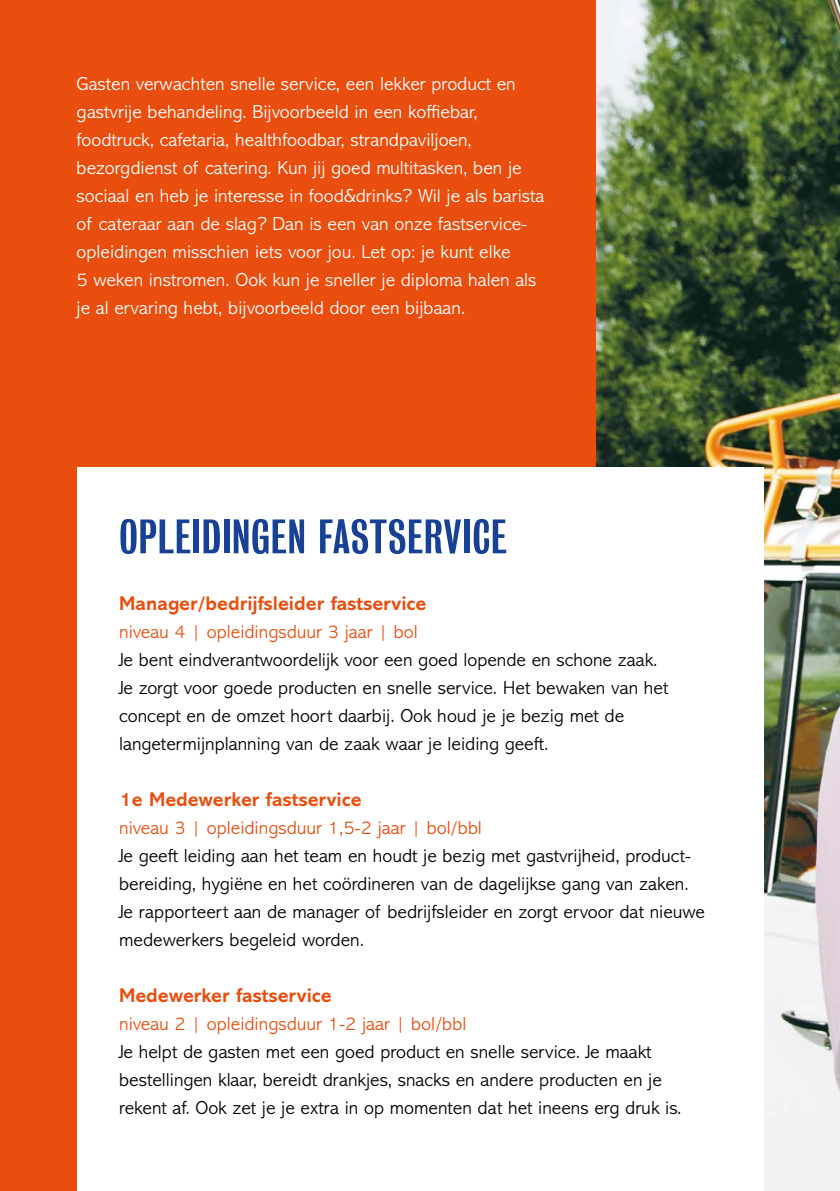
<style>
.page{position:relative;width:840px;height:1191px;background:#fff}
.page>*{position:absolute;margin:0;border:0;box-sizing:border-box;transform-origin:0 0}
.t1{font:44px "Bureau Grotesque One Three";letter-spacing:.005em;color:#164194;scale:1.2 1}
.t2{font:700 20px "Abadi MT Pro";color:#e94e0f}
.t3{font:300 19px/28px "Abadi MT Pro";color:#000}
.t4{font:300 19px/28px "Abadi MT Pro";color:#fff}
.t5{font:300 19px "Abadi MT Pro";color:#e94e0f}
</style>
<div class="page">
<img style="left:595px;top:0;width:244px;height:1191px">
<div style="left:0;top:0;width:595px;height:1191px;background:#e94e0f"></div>
<div style="left:77px;top:467px;width:686px;height:724px;background:#fff"></div>
<p class="t4" style="left:77px;top:70px;width:469px">Gasten verwachten snelle service, een lekker product en gastvrije behandeling. Bijvoorbeeld in een koffiebar, foodtruck, cafetaria, healthfoodbar, strandpaviljoen, bezorgdienst of catering. Kun jij goed multitasken, ben je sociaal en heb je interesse in food&amp;drinks? Wil je als barista of cateraar aan de slag? Dan is een van onze fastservice&shy;opleidingen misschien iets voor jou. Let op: je kunt elke<br>5 weken instromen. Ook kun je sneller je diploma halen als je al ervaring hebt, bijvoorbeeld door een bijbaan.</p>
<h1 class="t1" style="left:119px;top:512px;width:324px">OPLEIDINGEN FASTSERVICE</h1>
<p class="t2" style="left:119px;top:592px;width:308px">Manager/bedrijfsleider fastservice</p>
<p class="t5" style="left:119px;top:621px;width:300px">niveau 4 | opleidingsduur 3 jaar | bol</p>
<p class="t3" style="left:119px;top:646px;width:550px">Je bent eindverantwoordelijk voor een goed lopende en schone zaak.<br>Je zorgt voor goede producten en snelle service. Het bewaken van het concept en de omzet hoort daarbij. Ook houd je je bezig met de langetermijnplanning van de zaak waar je leiding geeft.</p>
<p class="t2" style="left:119px;top:788px;width:244px">1e Medewerker fastservice</p>
<p class="t5" style="left:119px;top:817px;width:364px">niveau 3 | opleidingsduur 1,5-2 jaar | bol/bbl</p>
<p class="t3" style="left:119px;top:842px;width:587px">Je geeft leiding aan het team en houdt je bezig met gastvrijheid, product&shy;bereiding, hygiëne en het coördineren van de dagelijkse gang van zaken.<br>Je rapporteert aan de manager of bedrijfsleider en zorgt ervoor dat nieuwe medewerkers begeleid worden.</p>
<p class="t2" style="left:119px;top:984px;width:214px">Medewerker fastservice</p>
<p class="t5" style="left:119px;top:1013px;width:348px">niveau 2 | opleidingsduur 1-2 jaar | bol/bbl</p>
<p class="t3" style="left:119px;top:1038px;width:563px">Je helpt de gasten met een goed product en snelle service. Je maakt bestellingen klaar, bereidt drankjes, snacks en andere producten en je rekent af. Ook zet je je extra in op momenten dat het ineens erg druk is.</p>
</div>
